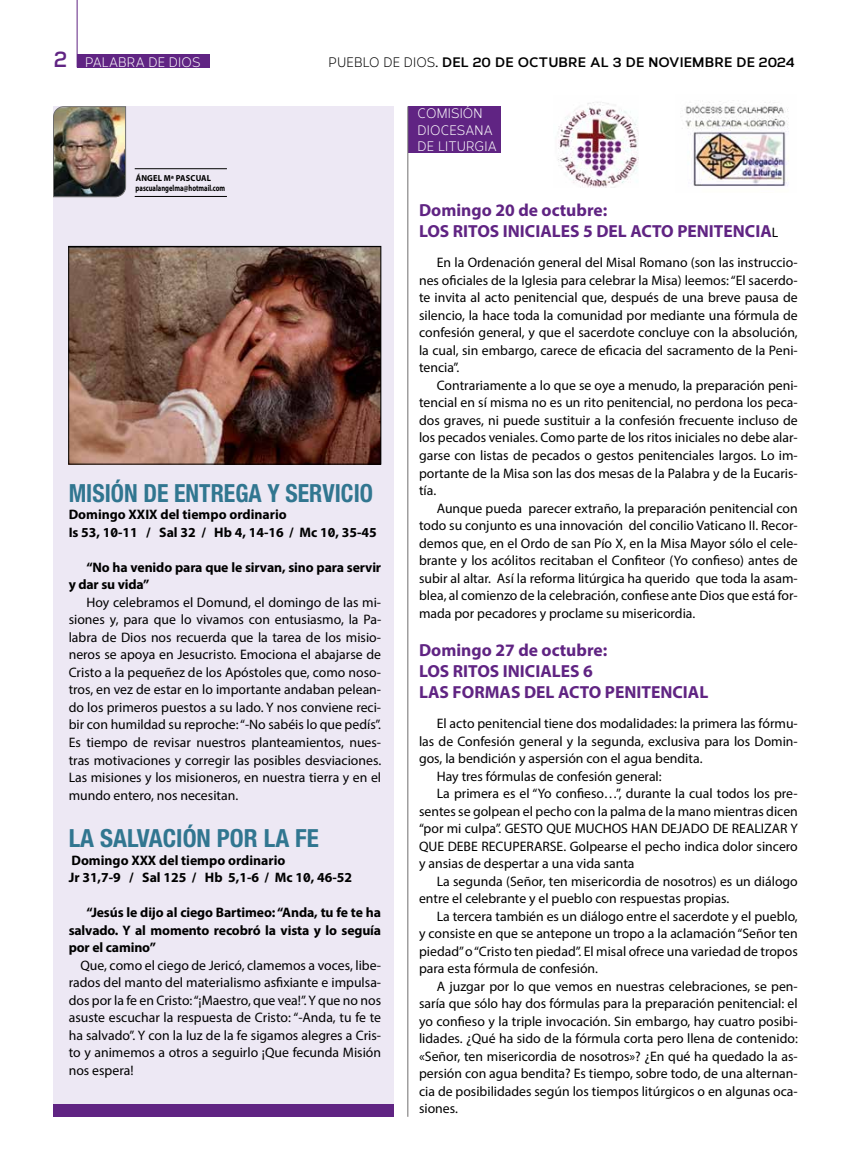
<style>
.page{position:relative;width:851px;height:1170px;background:#fff}
.page>*{position:absolute;margin:0;border:0;box-sizing:border-box;transform-origin:0 0}
.t1{font:700 condensed 25px "Helvetica Neue LT Std";color:#317690;scale:.95 1}
.t2{font:700 condensed 25px "Helvetica Neue LT Std";color:#317690}
.t3{font:700 22.5px "Corbert";color:#602483;scale:.9 1}
.t4{font:700 17.5px/21px "Myriad Pro";color:#602483}
.t5{font:13.75px/17.5px "Myriad Pro";color:#000;text-align:justify}
.t6{font:700 13.75px/17.5px "Myriad Pro";letter-spacing:-.01em;color:#000}
.t7{font:700 13.75px "Corbert";letter-spacing:.01em;color:#000}
.t8{font:13.75px/16.5px "Corbert";letter-spacing:.01em;color:#fff;scale:.9 1}
.t9{font:700 8.75px/10px "Myriad Pro";color:#000;scale:.95 1}
.s1{font-weight:400}
.s2{font-weight:400;font-size:13.75px;color:#000}
</style>
<div class="page">
<div style="left:53px;top:106px;width:340px;height:1009px;background:#ede8f4"></div>
<div style="left:77px;top:54px;width:132px;height:13px;background:#602483"></div>
<hr style="left:77px;top:0;width:1px;height:67px;background:#602483">
<img style="left:53px;top:106px;width:73px;height:91px">
<hr style="left:135px;top:196px;width:92px;height:1px;background:#000">
<hr style="left:135px;top:168px;width:92px;height:1px;background:#000">
<div style="left:53px;top:1104px;width:340px;height:12px;background:#602483"></div>
<div style="left:408px;top:106px;width:93px;height:47px;background:#602483"></div>
<hr style="left:407px;top:106px;width:1px;height:1010px;background:#706f6f">
<img style="left:70px;top:248px;width:309px;height:214px">
<div style="left:68px;top:246px;width:313px;height:218px;border:1px solid #000"></div>
<img style="left:557px;top:102px;width:81px;height:86px">
<img style="left:682px;top:100px;width:107px;height:86px">
<h2 class="t3" style="left:54px;top:41px;width:16px">2</h2>
<p class="t8" style="left:85px;top:53px;width:130px">PALABRA DE DIOS</p>
<p class="t7" style="left:328px;top:51px;width:467px"><span class="s1">PUEBLO DE DIOS</span>. DEL 20 DE OCTUBRE AL 3 DE NOVIEMBRE DE 2024</p>
<p class="t9" style="left:136px;top:173px;width:96px">ÁNGEL Mª PASCUAL pascualangelma@hotmail.com</p>
<h1 class="t1" style="left:69px;top:477px;width:322px">MISIÓN DE ENTREGA Y SERVICIO</h1>
<p class="t6" style="left:69px;top:505px;width:309px">Domingo XXIX del tiempo ordinario<br>Is 53, 10-11 / Sal 32 / Hb 4, 14-16 / Mc 10, 35-45</p>
<p class="t6" style="left:69px;top:558px;width:314px;text-indent:18px">“No ha venido para que le sirvan, sino para servir y dar su vida”</p>
<p class="t5" style="left:69px;top:593px;width:314px;text-indent:18px">Hoy celebramos el Domund, el domingo de las mi&shy;siones y, para que lo vivamos con entusiasmo, la Pa&shy;labra de Dios nos recuerda que la tarea de los misio&shy;neros se apoya en Jesucristo. Emociona el abajarse de Cristo a la pequeñez de los Apóstoles que, como noso&shy;tros, en vez de estar en lo importante andaban pelean&shy;do los primeros puestos a su lado. Y nos conviene reci&shy;bir con humildad su reproche: “-No sabéis lo que pedís”.<br>Es tiempo de revisar nuestros planteamientos, nues&shy;tras motivaciones y corregir las posibles desviaciones.<br>Las misiones y los misioneros, en nuestra tierra y en el mundo entero, nos necesitan.</p>
<h1 class="t2" style="left:69px;top:822px;width:252px">LA SALVACIÓN POR LA FE</h1>
<p class="t6" style="left:69px;top:850px;width:285px">Domingo XXX del tiempo ordinario<br>Jr 31,7-9 / Sal 125 / Hb 5,1-6 / Mc 10, 46-52</p>
<p class="t6" style="left:69px;top:903px;width:314px;text-align:justify;text-indent:18px">“Jesús le dijo al ciego Bartimeo: “Anda, tu fe te ha salvado. Y al momento recobró la vista y lo seguía por el camino”</p>
<p class="t5" style="left:69px;top:955px;width:314px;text-indent:12px">Que, como el ciego de Jericó, clamemos a voces, libe&shy;rados del manto del materialismo asfixiante e impulsa&shy;dos por la fe en Cristo: “¡Maestro, que vea!”. Y que no nos asuste escuchar la respuesta de Cristo: “-Anda, tu fe te ha salvado”. Y con la luz de la fe sigamos alegres a Cris&shy;to y animemos a otros a seguirlo ¡Que fecunda Misión nos espera!</p>
<p class="t8" style="left:417px;top:105px;width:89px">COMISIÓN<br>DIOCESANA<br>DE LITURGIA</p>
<p class="t4" style="left:419px;top:199px;width:361px">Domingo 20 de octubre:<br>LOS RITOS INICIALES 5 DEL ACTO PENITENCIA<span class="s2">L</span></p>
<p class="t5" style="left:419px;top:254px;width:380px;text-indent:18px">En la Ordenación general del Misal Romano (son las instruccio&shy;nes oficiales de la Iglesia para celebrar la Misa) leemos: “El sacerdo&shy;te invita al acto penitencial que, después de una breve pausa de silencio, la hace toda la comunidad por mediante una fórmula de confesión general, y que el sacerdote concluye con la absolución, la cual, sin embargo, carece de eficacia del sacramento de la Peni&shy;tencia”.</p>
<p class="t5" style="left:419px;top:376px;width:380px;text-indent:18px">Contrariamente a lo que se oye a menudo, la preparación peni&shy;tencial en sí misma no es un rito penitencial, no perdona los peca&shy;dos graves, ni puede sustituir a la confesión frecuente incluso de los pecados veniales. Como parte de los ritos iniciales no debe alar&shy;garse con listas de pecados o gestos penitenciales largos. Lo im&shy;portante de la Misa son las dos mesas de la Palabra y de la Eucaris&shy;tía.</p>
<p class="t5" style="left:419px;top:499px;width:380px;text-indent:18px">Aunque pueda parecer extraño, la preparación penitencial con todo su conjunto es una innovación del concilio Vaticano II. Recor&shy;demos que, en el Ordo de san Pío X, en la Misa Mayor sólo el cele&shy;brante y los acólitos recitaban el Confiteor (Yo confieso) antes de subir al altar. Así la reforma litúrgica ha querido que toda la asam&shy;blea, al comienzo de la celebración, confiese ante Dios que está for&shy;mada por pecadores y proclame su misericordia.</p>
<p class="t4" style="left:419px;top:639px;width:291px">Domingo 27 de octubre:<br>LOS RITOS INICIALES 6<br>LAS FORMAS DEL ACTO PENITENCIAL</p>
<p class="t5" style="left:436px;top:714px;width:362px">El acto penitencial tiene dos modalidades: la primera las fórmu-</p>
<p class="t5" style="left:419px;top:732px;width:380px">las de Confesión general y la segunda, exclusiva para los Domin-</p>
<p class="t5" style="left:419px;top:749px;width:285px">gos, la bendición y aspersión con el agua bendita.</p>
<p class="t5" style="left:436px;top:767px;width:226px">Hay tres fórmulas de confesión general:</p>
<p class="t5" style="left:436px;top:784px;width:362px">La primera es el “Yo confieso…”, durante la cual todos los pre-</p>
<p class="t5" style="left:419px;top:802px;width:380px">sentes se golpean el pecho con la palma de la mano mientras dicen</p>
<p class="t5" style="left:419px;top:819px;width:380px">“por mi culpa”. GESTO QUE MUCHOS HAN DEJADO DE REALIZAR Y</p>
<p class="t5" style="left:419px;top:837px;width:380px">QUE DEBE RECUPERARSE. Golpearse el pecho indica dolor sincero</p>
<p class="t5" style="left:419px;top:854px;width:217px">y ansias de despertar a una vida santa</p>
<p class="t5" style="left:436px;top:872px;width:362px">La segunda (Señor, ten misericordia de nosotros) es un diálogo</p>
<p class="t5" style="left:419px;top:889px;width:311px">entre el celebrante y el pueblo con respuestas propias.</p>
<p class="t5" style="left:436px;top:907px;width:362px">La tercera también es un diálogo entre el sacerdote y el pueblo,</p>
<p class="t5" style="left:419px;top:924px;width:380px">y consiste en que se antepone un tropo a la aclamación “Señor ten</p>
<p class="t5" style="left:419px;top:942px;width:380px">piedad” o “Cristo ten piedad”. El misal ofrece una variedad de tropos</p>
<p class="t5" style="left:419px;top:959px;width:180px">para esta fórmula de confesión.</p>
<p class="t5" style="left:436px;top:977px;width:362px">A juzgar por lo que vemos en nuestras celebraciones, se pen-</p>
<p class="t5" style="left:419px;top:994px;width:380px">saría que sólo hay dos fórmulas para la preparación penitencial: el</p>
<p class="t5" style="left:419px;top:1012px;width:380px">yo confieso y la triple invocación. Sin embargo, hay cuatro posibi-</p>
<p class="t5" style="left:419px;top:1029px;width:380px">lidades. ¿Qué ha sido de la fórmula corta pero llena de contenido:</p>
<p class="t5" style="left:419px;top:1047px;width:380px">«Señor, ten misericordia de nosotros»? ¿En qué ha quedado la as-</p>
<p class="t5" style="left:419px;top:1064px;width:380px">persión con agua bendita? Es tiempo, sobre todo, de una alternan-</p>
<p class="t5" style="left:419px;top:1082px;width:380px">cia de posibilidades según los tiempos litúrgicos o en algunas oca-</p>
<p class="t5" style="left:419px;top:1099px;width:40px">siones.</p>
</div>
